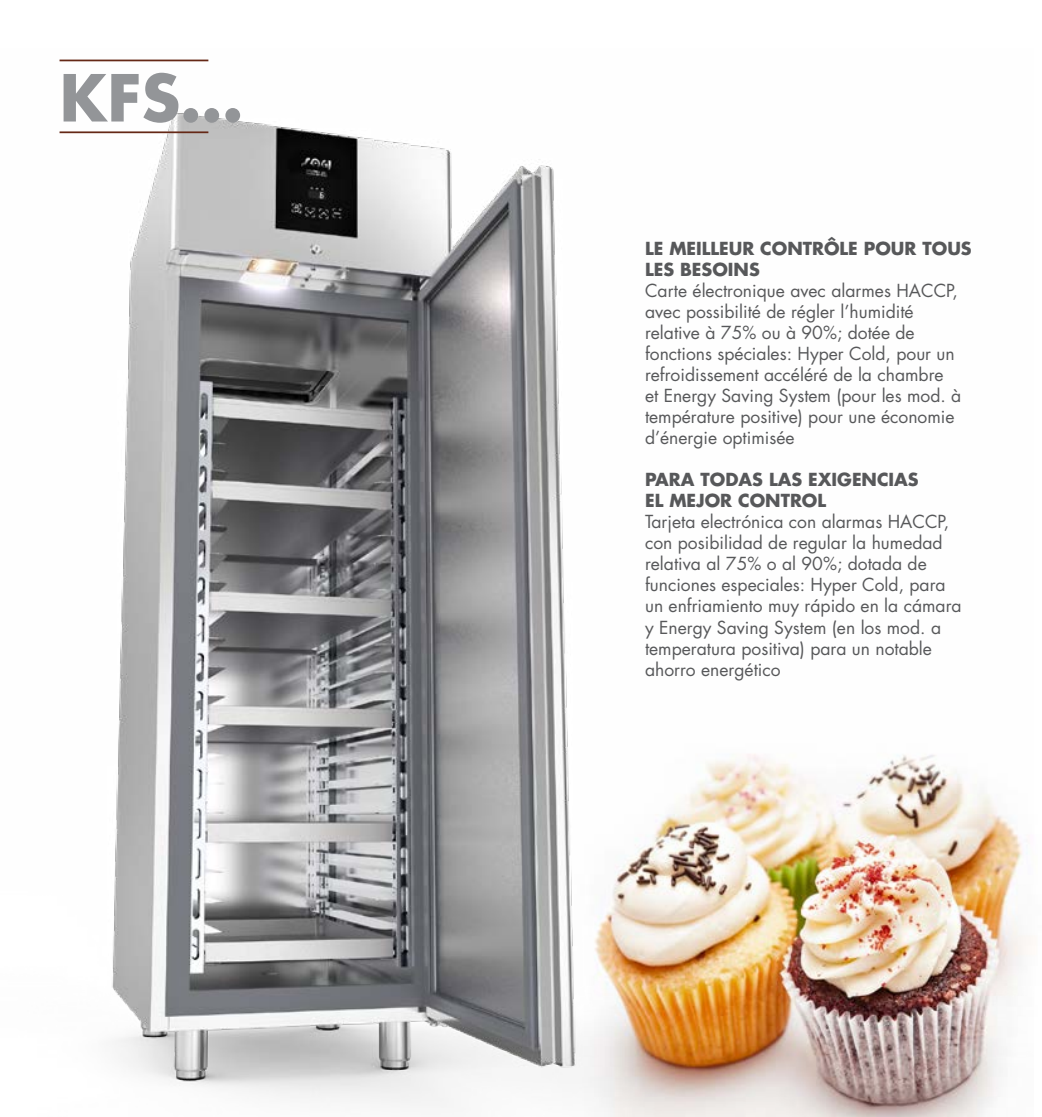
<style>
.page{position:relative;width:1042px;height:1117px;background:#fff}
.page>*{position:absolute;margin:0;border:0;box-sizing:border-box;transform-origin:0 0}
.t1{font:700 63px "Futura Std";color:#939598}
.t2{font:17.5px/21px "Futura Std";color:#57585a}
.t3{font:700 17.5px "Futura Std";color:#57585a}
</style>
<div class="page">
<img style="left:625px;top:754px;width:406px;height:362px">
<img style="left:59px;top:59px;width:566px;height:1057px">
<hr style="left:60px;top:60px;width:148px;height:1px;background:#652816">
<hr style="left:60px;top:131px;width:148px;height:2px;background:#652816">
<p class="t1" style="left:60px;top:56px;width:185px">KFS…</p>
<p class="t3" style="left:645px;top:237px;width:328px">LE MEILLEUR CONTRÔLE POUR TOUS</p>
<p class="t3" style="left:645px;top:258px;width:116px">LES BESOINS</p>
<p class="t2" style="left:645px;top:280px;width:318px">Carte électronique avec alarmes HACCP, avec possibilité de régler l’humidité relative à 75% ou à 90%; dotée de fonctions spéciales: Hyper Cold, pour un refroidissement accéléré de la chambre<br>et Energy Saving System (pour les mod. à température positive) pour une économie d’énergie optimisée</p>
<p class="t3" style="left:645px;top:468px;width:275px">PARA TODAS LAS EXIGENCIAS</p>
<p class="t3" style="left:645px;top:489px;width:183px">EL MEJOR CONTROL</p>
<p class="t2" style="left:645px;top:511px;width:318px">Tarjeta electrónica con alarmas HACCP, con posibilidad de regular la humedad relativa al 75% o al 90%; dotada de funciones especiales: Hyper Cold, para un enfriamiento muy rápido en la cámara y Energy Saving System (en los mod. a temperatura positiva) para un notable ahorro energético</p>
</div>
